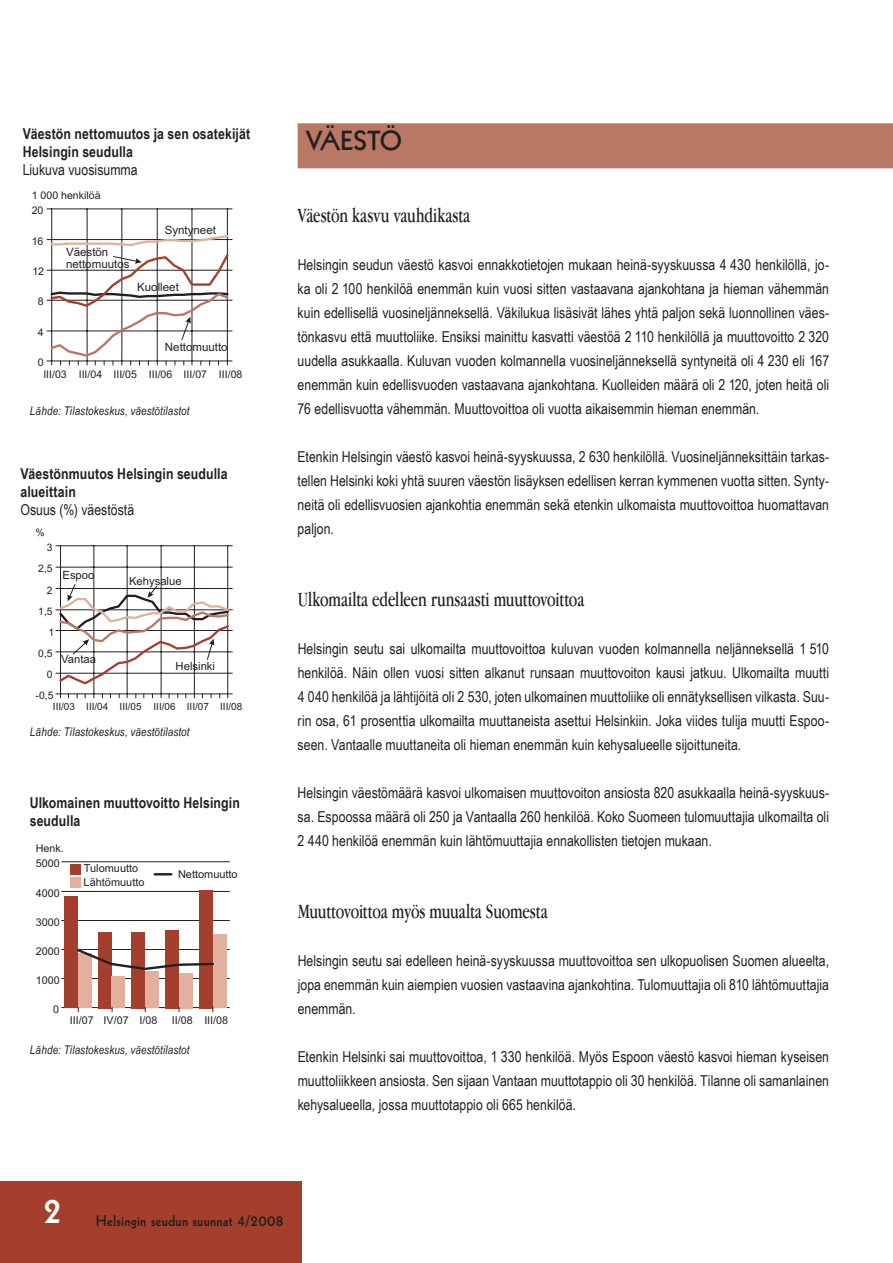
<style>
.page{position:relative;width:893px;height:1263px;background:#fff}
.page>*{position:absolute;margin:0;border:0;box-sizing:border-box;transform-origin:0 0}
.t1{font:36px "Geometric 231 BT Bold C";color:#fff}
.t2{font:27px "Geometric 231 BT Bold C";letter-spacing:.01em;color:#231f20}
.t3{font:21px "Garamond IT Cby BT";letter-spacing:-.01em;color:#231f20;scale:.7 1}
.t4{font:15px/24px "Arial Narrow";color:#231f20;text-align:justify}
.t5{font:700 15px/18px "Arial Narrow";letter-spacing:.005em;color:#231f20}
.t6{font:15px "Geometric 231 BT Bold C";letter-spacing:.01em;color:#231f20}
.t7{font:italic 12px "Arial Narrow";letter-spacing:.01em;color:#231f20}
.t8{font:11.55px/11.7px "Arial";color:#231f20}
.t9{font:11.25px "Arial";color:#231f20}
.t10{font:10.95px/13.8px "Arial";color:#231f20}
.t11{font:10.8px "Arial";color:#231f20}
.t12{font:10.65px "Arial";color:#231f20}
.t13{font:10.35px "Arial";color:#231f20}
.t14{font:9.9px "Arial";color:#231f20}
</style>
<div class="page">
<div style="left:0;top:1181px;width:302px;height:82px;background:#a53f2d"></div>
<div style="left:298px;top:123px;width:595px;height:45px;background:#b97864"></div>
<div style="left:47px;top:208px;width:186px;height:155px;border:1px solid #fff"></div>
<hr style="left:51px;top:209px;width:1px;height:152px;background:#231f20">
<hr style="left:87px;top:209px;width:1px;height:152px;background:#231f20">
<hr style="left:121px;top:209px;width:1px;height:152px;background:#231f20">
<hr style="left:157px;top:209px;width:1px;height:152px;background:#231f20">
<hr style="left:192px;top:209px;width:1px;height:152px;background:#231f20">
<hr style="left:227px;top:209px;width:1px;height:152px;background:#231f20">
<hr style="left:47px;top:361px;width:185px;height:1px;background:#231f20">
<hr style="left:47px;top:331px;width:185px;height:1px;background:#231f20">
<hr style="left:47px;top:300px;width:185px;height:1px;background:#231f20">
<hr style="left:47px;top:270px;width:185px;height:1px;background:#231f20">
<hr style="left:47px;top:239px;width:185px;height:1px;background:#231f20">
<hr style="left:47px;top:208px;width:185px;height:1px;background:#231f20">
<svg style="left:49px;top:233px;width:182px;height:132px"></svg>
<div style="left:56px;top:545px;width:177px;height:151px;border:1px solid #fff"></div>
<hr style="left:60px;top:546px;width:1px;height:148px;background:#231f20">
<hr style="left:93px;top:546px;width:1px;height:148px;background:#231f20">
<hr style="left:127px;top:546px;width:1px;height:148px;background:#231f20">
<hr style="left:161px;top:546px;width:1px;height:148px;background:#231f20">
<hr style="left:194px;top:546px;width:1px;height:148px;background:#231f20">
<hr style="left:227px;top:546px;width:1px;height:148px;background:#231f20">
<hr style="left:56px;top:693px;width:176px;height:1px;background:#231f20">
<hr style="left:56px;top:673px;width:176px;height:1px;background:#231f20">
<hr style="left:56px;top:651px;width:176px;height:1px;background:#231f20">
<hr style="left:56px;top:630px;width:176px;height:1px;background:#231f20">
<hr style="left:56px;top:609px;width:176px;height:1px;background:#231f20">
<hr style="left:56px;top:588px;width:176px;height:1px;background:#231f20">
<hr style="left:56px;top:567px;width:176px;height:1px;background:#231f20">
<hr style="left:56px;top:545px;width:176px;height:1px;background:#231f20">
<svg style="left:57px;top:584px;width:174px;height:102px"></svg>
<div style="left:61px;top:861px;width:170px;height:148px;border:1px solid #fff"></div>
<hr style="left:62px;top:1007px;width:167px;height:1px;background:#231f20">
<hr style="left:62px;top:978px;width:167px;height:1px;background:#231f20">
<hr style="left:62px;top:949px;width:167px;height:1px;background:#231f20">
<hr style="left:62px;top:920px;width:167px;height:1px;background:#231f20">
<hr style="left:62px;top:891px;width:167px;height:1px;background:#231f20">
<hr style="left:62px;top:861px;width:167px;height:1px;background:#231f20">
<div style="left:64px;top:896px;width:14px;height:112px;background:#a53f2d"></div>
<div style="left:98px;top:932px;width:13px;height:76px;background:#a53f2d"></div>
<div style="left:131px;top:932px;width:14px;height:76px;background:#a53f2d"></div>
<div style="left:165px;top:930px;width:14px;height:78px;background:#a53f2d"></div>
<div style="left:199px;top:890px;width:14px;height:118px;background:#a53f2d"></div>
<div style="left:78px;top:954px;width:14px;height:54px;background:#e2b09e"></div>
<div style="left:111px;top:976px;width:14px;height:32px;background:#e2b09e"></div>
<div style="left:145px;top:971px;width:14px;height:37px;background:#e2b09e"></div>
<div style="left:179px;top:973px;width:14px;height:35px;background:#e2b09e"></div>
<div style="left:213px;top:934px;width:14px;height:74px;background:#e2b09e"></div>
<svg style="left:77px;top:947px;width:137px;height:24px"></svg>
<div style="left:70px;top:864px;width:10px;height:10px;background:#a53f2d"></div>
<div style="left:70px;top:877px;width:10px;height:11px;background:#e2b09e"></div>
<svg style="left:155px;top:873px;width:16px;height:2px"></svg>
<p class="t5" style="left:23px;top:125px;width:229px">Väestön nettomuutos ja sen osatekijät<br>Helsingin seudulla</p>
<p class="t4" style="left:23px;top:158px;width:117px">Liukuva vuosisumma</p>
<p class="t12" style="left:32px;top:191px;width:70px">1 000 henkilöä</p>
<p class="t12" style="left:32px;top:206px;width:13px">20</p>
<p class="t12" style="left:32px;top:237px;width:13px">16</p>
<p class="t12" style="left:32px;top:268px;width:13px">12</p>
<p class="t12" style="left:38px;top:298px;width:7px">8</p>
<p class="t12" style="left:38px;top:328px;width:7px">4</p>
<p class="t12" style="left:38px;top:358px;width:7px">0</p>
<p class="t8" style="left:66px;top:248px;width:65px">Väestön nettomuutos</p>
<p class="t8" style="left:165px;top:225px;width:53px">Syntyneet</p>
<p class="t8" style="left:137px;top:282px;width:43px">Kuolleet</p>
<p class="t8" style="left:165px;top:342px;width:64px">Nettomuutto</p>
<p class="t12" style="left:43px;top:370px;width:201px">III/03 III/04 III/05 III/06 III/07 III/08</p>
<p class="t7" style="left:30px;top:403px;width:161px">Lähde: Tilastokeskus, väestötilastot</p>
<p class="t5" style="left:20px;top:465px;width:209px">Väestönmuutos Helsingin seudulla alueittain</p>
<p class="t4" style="left:20px;top:498px;width:115px">Osuus (%) väestöstä</p>
<p class="t13" style="left:36px;top:529px;width:11px">%</p>
<p class="t13" style="left:47px;top:543px;width:7px">3</p>
<p class="t13" style="left:38px;top:565px;width:16px">2,5</p>
<p class="t13" style="left:47px;top:586px;width:7px">2</p>
<p class="t13" style="left:38px;top:607px;width:16px">1,5</p>
<p class="t13" style="left:48px;top:628px;width:7px">1</p>
<p class="t13" style="left:38px;top:649px;width:16px">0,5</p>
<p class="t13" style="left:47px;top:671px;width:7px">0</p>
<p class="t9" style="left:62px;top:571px;width:33px">Espoo</p>
<p class="t9" style="left:61px;top:655px;width:36px">Vantaa</p>
<p class="t9" style="left:129px;top:576px;width:54px">Kehysalue</p>
<p class="t9" style="left:176px;top:662px;width:41px">Helsinki</p>
<p class="t13" style="left:36px;top:691px;width:19px">-0,5</p>
<p class="t14" style="left:53px;top:702px;width:191px">III/03 III/04 III/05 III/06 III/07 III/08</p>
<p class="t7" style="left:30px;top:724px;width:161px">Lähde: Tilastokeskus, väestötilastot</p>
<p class="t5" style="left:30px;top:794px;width:212px">Ulkomainen muuttovoitto Helsingin seudulla</p>
<p class="t11" style="left:36px;top:844px;width:30px">Henk.</p>
<p class="t11" style="left:36px;top:859px;width:25px">5000</p>
<p class="t11" style="left:36px;top:889px;width:25px">4000</p>
<p class="t11" style="left:36px;top:918px;width:25px">3000</p>
<p class="t11" style="left:36px;top:947px;width:25px">2000</p>
<p class="t11" style="left:36px;top:976px;width:25px">1000</p>
<p class="t11" style="left:53px;top:1005px;width:7px">0</p>
<p class="t10" style="left:84px;top:862px;width:62px">Tulomuutto<br>Lähtömuutto</p>
<p class="t10" style="left:178px;top:868px;width:61px">Nettomuutto</p>
<p class="t11" style="left:70px;top:1016px;width:89px">III/07 IV/07 I/08</p>
<p class="t11" style="left:172px;top:1016px;width:58px">II/08 III/08</p>
<p class="t7" style="left:30px;top:1042px;width:161px">Lähde: Tilastokeskus, väestötilastot</p>
<h2 class="t2" style="left:306px;top:123px;width:97px">VÄESTÖ</h2>
<h3 class="t3" style="left:298px;top:203px;width:248px">Väestön kasvu vauhdikasta</h3>
<p class="t4" style="left:298px;top:253px;width:533px">Helsingin seudun väestö kasvoi ennakkotietojen mukaan heinä-syyskuussa 4 430 henkilöllä, jo&shy;ka oli 2 100 henkilöä enemmän kuin vuosi sitten vastaavana ajankohtana ja hieman vähemmän kuin edellisellä vuosineljänneksellä. Väkilukua lisäsivät lähes yhtä paljon sekä luonnollinen väes&shy;tönkasvu että muuttoliike. Ensiksi mainittu kasvatti väestöä 2 110 henkilöllä ja muuttovoitto 2 320 uudella asukkaalla. Kuluvan vuoden kolmannella vuosineljänneksellä syntyneitä oli 4 230 eli 167 enemmän kuin edellisvuoden vastaavana ajankohtana. Kuolleiden määrä oli 2 120, joten heitä oli 76 edellisvuotta vähemmän. Muuttovoittoa oli vuotta aikaisemmin hieman enemmän.</p>
<p class="t4" style="left:298px;top:445px;width:533px">Etenkin Helsingin väestö kasvoi heinä-syyskuussa, 2 630 henkilöllä. Vuosineljänneksittäin tarkas&shy;tellen Helsinki koki yhtä suuren väestön lisäyksen edellisen kerran kymmenen vuotta sitten. Synty&shy;neitä oli edellisvuosien ajankohtia enemmän sekä etenkin ulkomaista muuttovoittoa huomattavan paljon.</p>
<h3 class="t3" style="left:298px;top:587px;width:411px">Ulkomailta edelleen runsaasti muuttovoittoa</h3>
<p class="t4" style="left:298px;top:637px;width:533px">Helsingin seutu sai ulkomailta muuttovoittoa kuluvan vuoden kolmannella neljänneksellä 1 510 henkilöä. Näin ollen vuosi sitten alkanut runsaan muuttovoiton kausi jatkuu. Ulkomailta muutti 4 040 henkilöä ja lähtijöitä oli 2 530, joten ulkomainen muuttoliike oli ennätyksellisen vilkasta. Suu&shy;rin osa, 61 prosenttia ulkomailta muuttaneista asettui Helsinkiin. Joka viides tulija muutti Espoo&shy;seen. Vantaalle muuttaneita oli hieman enemmän kuin kehysalueelle sijoittuneita.</p>
<p class="t4" style="left:298px;top:781px;width:533px">Helsingin väestömäärä kasvoi ulkomaisen muuttovoiton ansiosta 820 asukkaalla heinä-syyskuus&shy;sa. Espoossa määrä oli 250 ja Vantaalla 260 henkilöä. Koko Suomeen tulomuuttajia ulkomailta oli 2 440 henkilöä enemmän kuin lähtömuuttajia ennakollisten tietojen mukaan.</p>
<h3 class="t3" style="left:298px;top:899px;width:359px">Muuttovoittoa myös muualta Suomesta</h3>
<p class="t4" style="left:298px;top:949px;width:533px">Helsingin seutu sai edelleen heinä-syyskuussa muuttovoittoa sen ulkopuolisen Suomen alueelta, jopa enemmän kuin aiempien vuosien vastaavina ajankohtina. Tulomuuttajia oli 810 lähtömuuttajia enemmän.</p>
<p class="t4" style="left:298px;top:1045px;width:533px">Etenkin Helsinki sai muuttovoittoa, 1 330 henkilöä. Myös Espoon väestö kasvoi hieman kyseisen muuttoliikkeen ansiosta. Sen sijaan Vantaan muuttotappio oli 30 henkilöä. Tilanne oli samanlainen kehysalueella, jossa muuttotappio oli 665 henkilöä.</p>
<h1 class="t1" style="left:43px;top:1186px;width:22px">2</h1>
<p class="t6" style="left:96px;top:1211px;width:190px">Helsingin seudun suunnat 4/2008</p>
</div>
